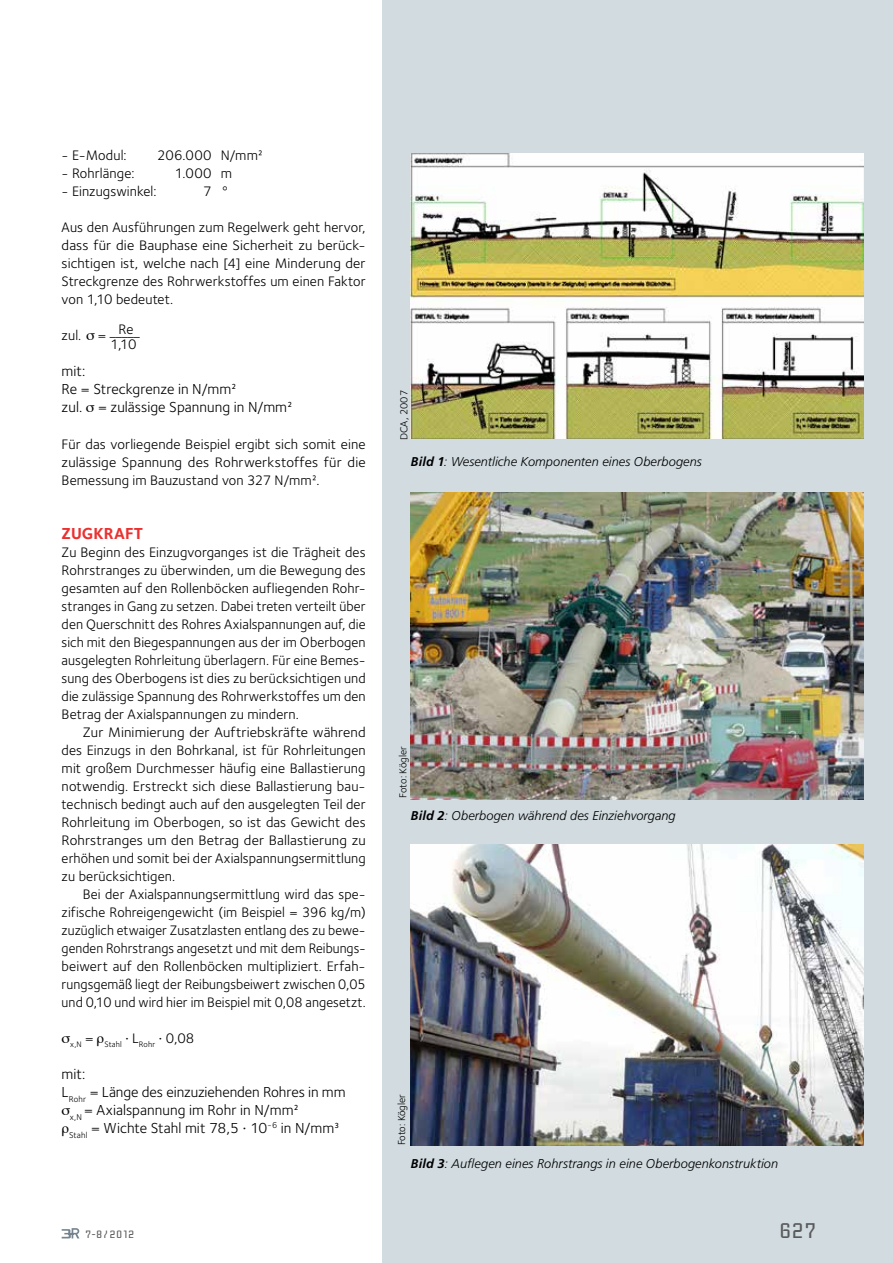
<style>
.page{position:relative;width:893px;height:1263px;background:#fff}
.page>*{position:absolute;margin:0;border:0;box-sizing:border-box;transform-origin:0 0}
.t1{font:21px "Briem Akademi Std";color:#58595b}
.t2{font:700 16.5px "Foundry Sterling";color:#eb3130}
.t3{font:15px/18px "Foundry Sterling";color:#000}
.t4{font:14.25px/18px "Foundry Sterling";letter-spacing:.005em;color:#000;text-align:justify}
.t5{font:italic 300 12.75px "Frutiger LT Pro";letter-spacing:.005em;color:#000}
.t6{font:10.5px "Foundry Sterling";color:#000}
.t7{font:10.5px "Briem Akademi Std";color:#58595b}
.t8{font:8.25px "Foundry Sterling";letter-spacing:.025em;color:#000}
.s1{font-family:"Frutiger LT Pro"}
.s2{font-weight:700}
</style>
<div class="page">
<div style="left:383px;top:0;width:510px;height:1263px;background:#d1dbe0"></div>
<img style="left:411px;top:153px;width:453px;height:285px">
<img style="left:411px;top:492px;width:453px;height:308px">
<img style="left:411px;top:844px;width:453px;height:301px">
<svg style="left:62px;top:1228px;width:17px;height:10px"></svg>
<p class="t4" style="left:62px;top:147px;width:66px">- E-Modul:</p>
<p class="t4" style="left:157px;top:147px;width:107px">206.000 N/mm²</p>
<p class="t4" style="left:62px;top:165px;width:74px">- Rohrlänge:</p>
<p class="t4" style="left:175px;top:165px;width:58px">1.000 m</p>
<p class="t4" style="left:62px;top:183px;width:96px">- Einzugswinkel:</p>
<p class="t4" style="left:203px;top:183px;width:27px">7 °</p>
<p class="t4" style="left:62px;top:219px;width:306px">Aus den Ausführungen zum Regelwerk geht hervor, dass für die Bauphase eine Sicherheit zu berück&shy;sichtigen ist, welche nach [4] eine Minderung der Streckgrenze des Rohrwerkstoffes um einen Faktor von 1,10 bedeutet.</p>
<p class="t4" style="left:62px;top:324px;width:80px">zul. = _____</p>
<p class="t4" style="left:111px;top:322px;width:27px;line-height:14.5px;text-align:center">Re<br>1,10</p>
<p class="t3" style="left:62px;top:362px;width:232px">mit:<br>Re = Streckgrenze in N/mm²<br>zul. = zulässige Spannung in N/mm²</p>
<p class="t4" style="left:62px;top:435px;width:306px">Für das vorliegende Beispiel ergibt sich somit eine zulässige Spannung des Rohrwerkstoffes für die Bemessung im Bauzustand von 327 N/mm².</p>
<p class="t2" style="left:62px;top:523px;width:32px">ZUGKRA</p>
<p class="t2" style="left:125px;top:523px;width:19px">FT</p>
<p class="t4" style="left:62px;top:543px;width:306px">Zu Beginn des Einzugvorganges ist die Trägheit des Rohrstranges zu überwinden, um die Bewegung des gesamten auf den Rollenböcken aufliegenden Rohr&shy;stranges in Gang zu setzen. Dabei treten verteilt über den Querschnitt des Rohres Axialspannungen auf, die sich mit den Biegespannungen aus der im Oberbogen ausgelegten Rohrleitung überlagern. Für eine Bemes&shy;sung des Oberbogens ist dies zu berücksichtigen und die zulässige Spannung des Rohrwerkstoffes um den Betrag der Axialspannungen zu mindern.</p>
<p class="t4" style="left:62px;top:723px;width:306px;text-indent:21px">Zur Minimierung der Auftriebskräfte während des Einzugs in den Bohrkanal, ist für Rohrleitungen mit großem Durchmesser häufig eine Ballastierung notwendig. Erstreckt sich diese Ballastierung bau&shy;technisch bedingt auch auf den ausgelegten Teil der Rohrleitung im Oberbogen, so ist das Gewicht des Rohrstranges um den Betrag der Ballastierung zu erhöhen und somit bei der Axialspannungsermittlung zu berücksichtigen.</p>
<p class="t4" style="left:62px;top:885px;width:306px;text-indent:21px">Bei der Axialspannungsermittlung wird das spe&shy;zifische Rohreigengewicht (im Beispiel = 396 kg/m) zuzüglich etwaiger Zusatzlasten entlang des zu bewe&shy;genden Rohrstrangs angesetzt und mit dem Reibungs&shy;beiwert auf den Rollenböcken multipliziert. Erfah&shy;rungsgemäß liegt der Reibungsbeiwert zwischen 0,05 und 0,10 und wird hier im Beispiel mit 0,08 angesetzt.</p>
<p class="t8" style="left:70px;top:1040px;width:126px">x,N <sup>=</sup> Stahl <sup>∙</sup> <sup>L</sup>Rohr <sup>∙</sup> <sup>0,08</sup></p>
<p class="t3" style="left:62px;top:1064px;width:25px">mit:</p>
<p class="t3" style="left:62px;top:1082px;width:285px">L<sub>Rohr</sub> = Länge des einzuziehenden Rohres in mm</p>
<p class="t3" style="left:70px;top:1100px;width:230px"><sub>x,N</sub> = Axialspannung im Rohr in N/mm²</p>
<p class="t3" style="left:69px;top:1118px;width:272px"><sub>Stahl</sub> = Wichte Stahl mit 78,5 <span class="s1">∙</span> 10<sup>-6</sup> in N/mm³</p>
<p class="t6" style="left:398px;top:440px;width:52px;rotate:-90deg">DCA, 2007</p>
<p class="t5" style="left:411px;top:454px;width:292px"><span class="s2">Bild 1</span>: Wesentliche Komponenten eines Oberbogens</p>
<p class="t6" style="left:397px;top:797px;width:53px;rotate:-90deg">Foto: Kögler</p>
<p class="t5" style="left:411px;top:808px;width:266px"><span class="s2">Bild 2</span>: Oberbogen während des Einziehvorgang</p>
<p class="t6" style="left:396px;top:1145px;width:53px;rotate:-90deg">Foto: Kögler</p>
<p class="t5" style="left:411px;top:1156px;width:369px"><span class="s2">Bild 3</span>: Auflegen eines Rohrstrangs in eine Oberbogenkonstruktion</p>
<p class="t7" style="left:85px;top:1229px;width:51px">7-8/2012</p>
<h1 class="t1" style="left:779px;top:1219px;width:39px">627</h1>
</div>
